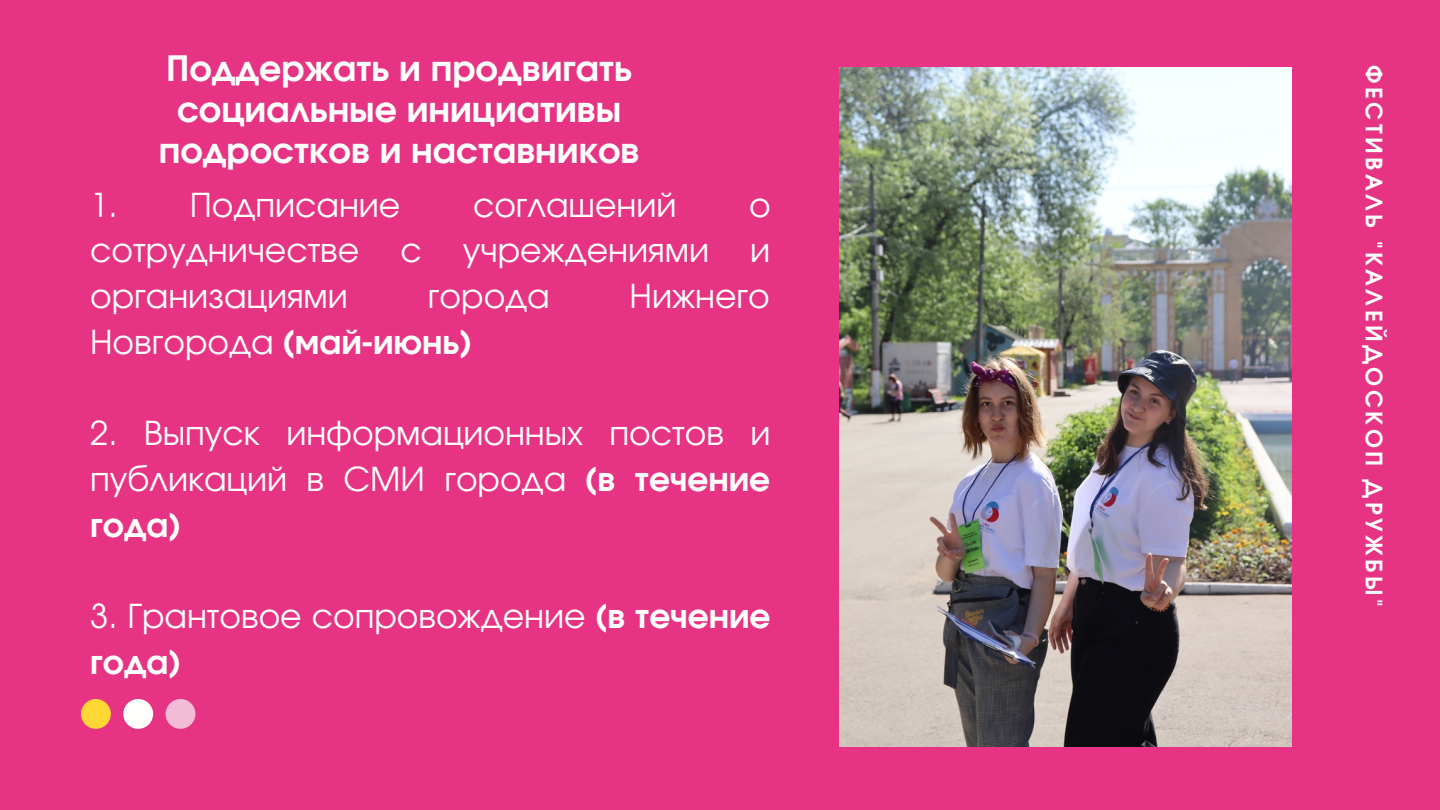
<style>
.page{position:relative;width:1440px;height:810px;background:#e63384}
.page>*{position:absolute;margin:0;border:0;box-sizing:border-box;transform-origin:0 0}
.t1{font:700 35px/41.2px "Evolventa";color:#fffffc;text-align:center}
.t2{font:33px/45.8px "Evolventa";color:#fffffc;text-align:justify}
.t3{font:700 33px "Evolventa";color:#fffffc}
.t4{font:700 22.7px "Evolventa";letter-spacing:.15em;color:#fffffc}
.s1{font-weight:400}
.s2{font-weight:700}
</style>
<div class="page">
<div style="left:81px;top:699px;width:30px;height:30px;background:#ffd734;border-radius:50%"></div>
<div style="left:123px;top:699px;width:30px;height:30px;background:#fffffc;border-radius:50%"></div>
<div style="left:166px;top:699px;width:29px;height:30px;background:#f2bcd6;border-radius:50%"></div>
<img style="left:840px;top:67px;width:452px;height:679px">
<p class="t1" style="left:159px;top:50px;width:482px">Поддержать и продвигать социальные инициативы подростков и наставников</p>
<p class="t4" style="left:1384px;top:65px;width:543px;rotate:90deg">ФЕСТИВАЛЬ "КАЛЕЙДОСКОП ДРУЖБЫ"</p>
<p class="t2" style="left:90px;top:184px;width:312px">1. Подписание</p>
<p class="t2" style="left:473px;top:184px;width:205px">соглашений</p>
<p class="t2" style="left:749px;top:184px;width:23px">о</p>
<p class="t2" style="left:90px;top:229px;width:271px">сотрудничестве</p>
<p class="t2" style="left:401px;top:229px;width:371px">с учреждениями и</p>
<p class="t2" style="left:90px;top:275px;width:259px">организациями</p>
<p class="t2" style="left:428px;top:275px;width:123px">города</p>
<p class="t2" style="left:630px;top:275px;width:142px">Нижнего</p>
<p class="t3" style="left:90px;top:327px;width:383px"><span class="s1">Новгорода</span> (май-июнь)</p>
<p class="t2" style="left:90px;top:412px;width:682px">2. Выпуск информационных постов и публикаций в СМИ города <span class="s2">(в течение года)</span></p>
<p class="t2" style="left:90px;top:595px;width:682px">3. Грантовое сопровождение <span class="s2">(в течение года)</span></p>
</div>
